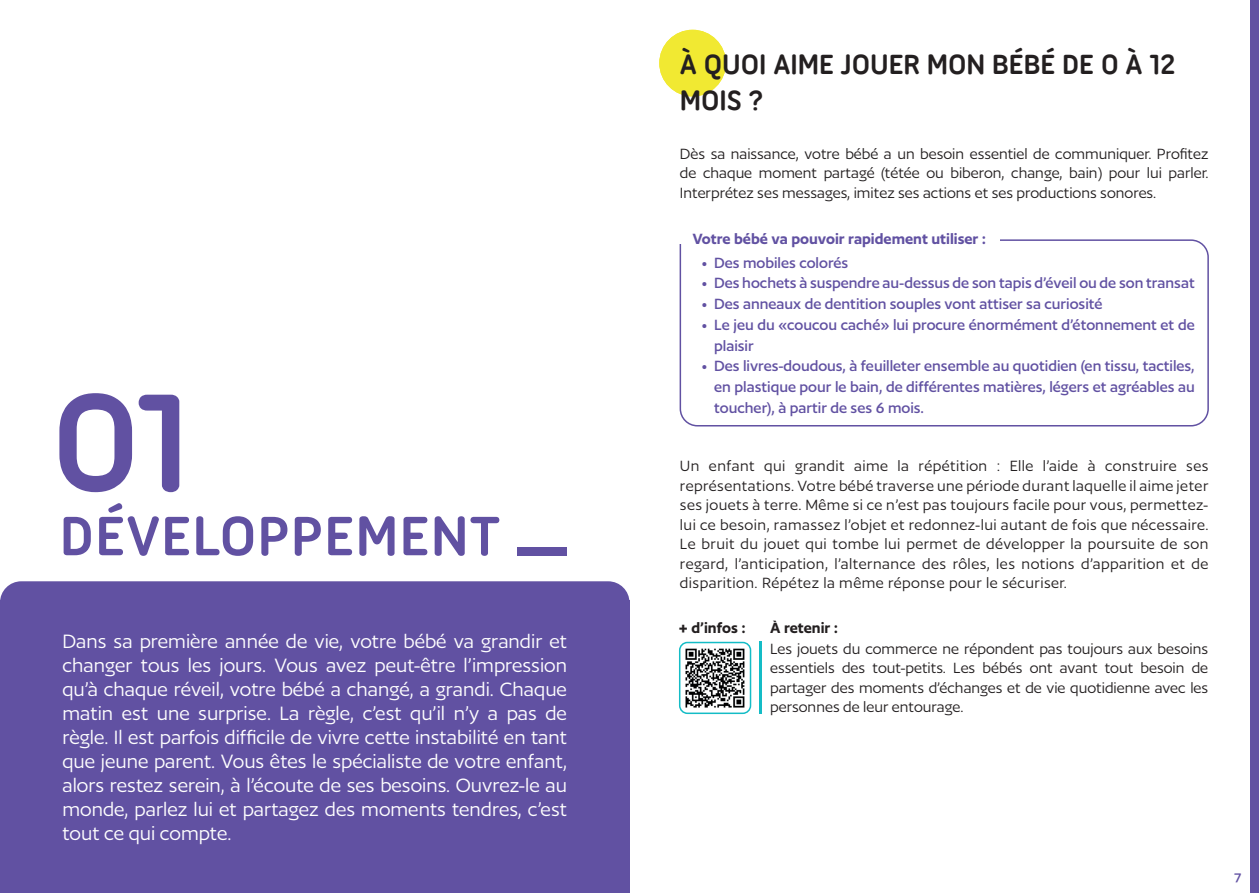
<style>
.page{position:relative;width:1259px;height:893px;background:#fff}
.page>*{position:absolute;margin:0;border:0;box-sizing:border-box;transform-origin:0 0}
.t1{font:700 150px "Ubuntu Titling";color:#6151a2}
.t2{font:700 60px "Ubuntu Titling";color:#6151a2}
.t3{font:700 30px/36px "Ubuntu Titling";letter-spacing:-.025em;color:#231f20}
.t4{font:22.5px/24px "Author";color:#fff;text-align:justify}
.t5{font:17.25px/19.5px "Author";color:#231f20;text-align:justify}
.t6{font:500 17.25px/20.7px "Author";color:#6151a2}
.t7{font:600 17.25px "Author";color:#6151a2}
.t8{font:600 17.25px "Author";color:#231f20}
.t9{font:500 15px "Author";color:#6151a2}
</style>
<div class="page">
<div style="left:1250px;top:0;width:9px;height:893px;background:#6151a2"></div>
<div style="left:0;top:581px;width:629px;height:312px;background:#6151a2"></div>
<div style="left:659px;top:30px;width:67px;height:66px;background:#f1e932;border-radius:50%"></div>
<svg style="left:679px;top:239px;width:530px;height:188px"></svg>
<div style="left:679px;top:230px;width:320px;height:14px;background:#fff"></div>
<div style="left:679px;top:642px;width:72px;height:72px;border:2px solid #14bcc6;border-radius:8px"></div>
<img style="left:685px;top:648px;width:60px;height:60px">
<hr style="left:759px;top:642px;width:3px;height:72px;background:#14bcc6">
<div style="left:517px;top:547px;width:50px;height:8px;background:#6151a2"></div>
<h1 class="t1" style="left:50px;top:355px;width:142px">01</h1>
<h2 class="t2" style="left:59px;top:501px;width:443px">DÉVELOPPEMENT</h2>
<p class="t4" style="left:62px;top:629px;width:506px">Dans sa première année de vie, votre bébé va grandir et changer tous les jours. Vous avez peut-être l’impression qu’à chaque réveil, votre bébé a changé, a grandi. Chaque matin est une surprise. La règle, c’est qu’il n’y a pas de règle. Il est parfois difficile de vivre cette instabilité en tant que jeune parent. Vous êtes le spécialiste de votre enfant, alors restez serein, à l’écoute de ses besoins. Ouvrez-le au monde, parlez lui et partagez des moments tendres, c’est tout ce qui compte.</p>
<h3 class="t3" style="left:679px;top:46px;width:498px">À QUOI AIME JOUER MON BÉBÉ DE 0 À 12<br>MOIS ?</h3>
<p class="t5" style="left:680px;top:144px;width:530px">Dès sa naissance, votre bébé a un besoin essentiel de communiquer. Profitez de chaque moment partagé (tétée ou biberon, change, bain) pour lui parler.<br>Interprétez ses messages, imitez ses actions et ses productions sonores.</p>
<p class="t7" style="left:692px;top:230px;width:295px">Votre bébé va pouvoir rapidement utiliser :</p>
<p class="t6" style="left:701px;top:252px;width:148px">• Des mobiles colorés</p>
<p class="t6" style="left:701px;top:273px;width:495px">• Des hochets à suspendre au-dessus de son tapis d’éveil ou de son transat</p>
<p class="t6" style="left:701px;top:293px;width:403px">• Des anneaux de dentition souples vont attiser sa curiosité</p>
<p class="t6" style="left:714px;top:314px;width:482px;text-indent:-13px">• Le jeu du «coucou caché» lui procure énormément d’étonnement et de plaisir</p>
<p class="t6" style="left:714px;top:356px;width:482px;text-align:justify;text-indent:-13px">• Des livres-doudous, à feuilleter ensemble au quotidien (en tissu, tactiles, en plastique pour le bain, de différentes matières, légers et agréables au toucher), à partir de ses 6 mois.</p>
<p class="t5" style="left:680px;top:456px;width:530px">Un enfant qui grandit aime la répétition : Elle l’aide à construire ses représentations. Votre bébé traverse une période durant laquelle il aime jeter ses jouets à terre. Même si ce n’est pas toujours facile pour vous, permettez&shy;lui ce besoin, ramassez l’objet et redonnez-lui autant de fois que nécessaire.<br>Le bruit du jouet qui tombe lui permet de développer la poursuite de son regard, l’anticipation, l’alternance des rôles, les notions d’apparition et de disparition. Répétez la même réponse pour le sécuriser.</p>
<p class="t8" style="left:679px;top:619px;width:68px">+ d’infos :</p>
<p class="t8" style="left:770px;top:619px;width:70px">À retenir :</p>
<p class="t5" style="left:770px;top:639px;width:440px">Les jouets du commerce ne répondent pas toujours aux besoins essentiels des tout-petits. Les bébés ont avant tout besoin de partager des moments d’échanges et de vie quotidienne avec les personnes de leur entourage.</p>
<p class="t9" style="left:1234px;top:869px;width:9px">7</p>
</div>
